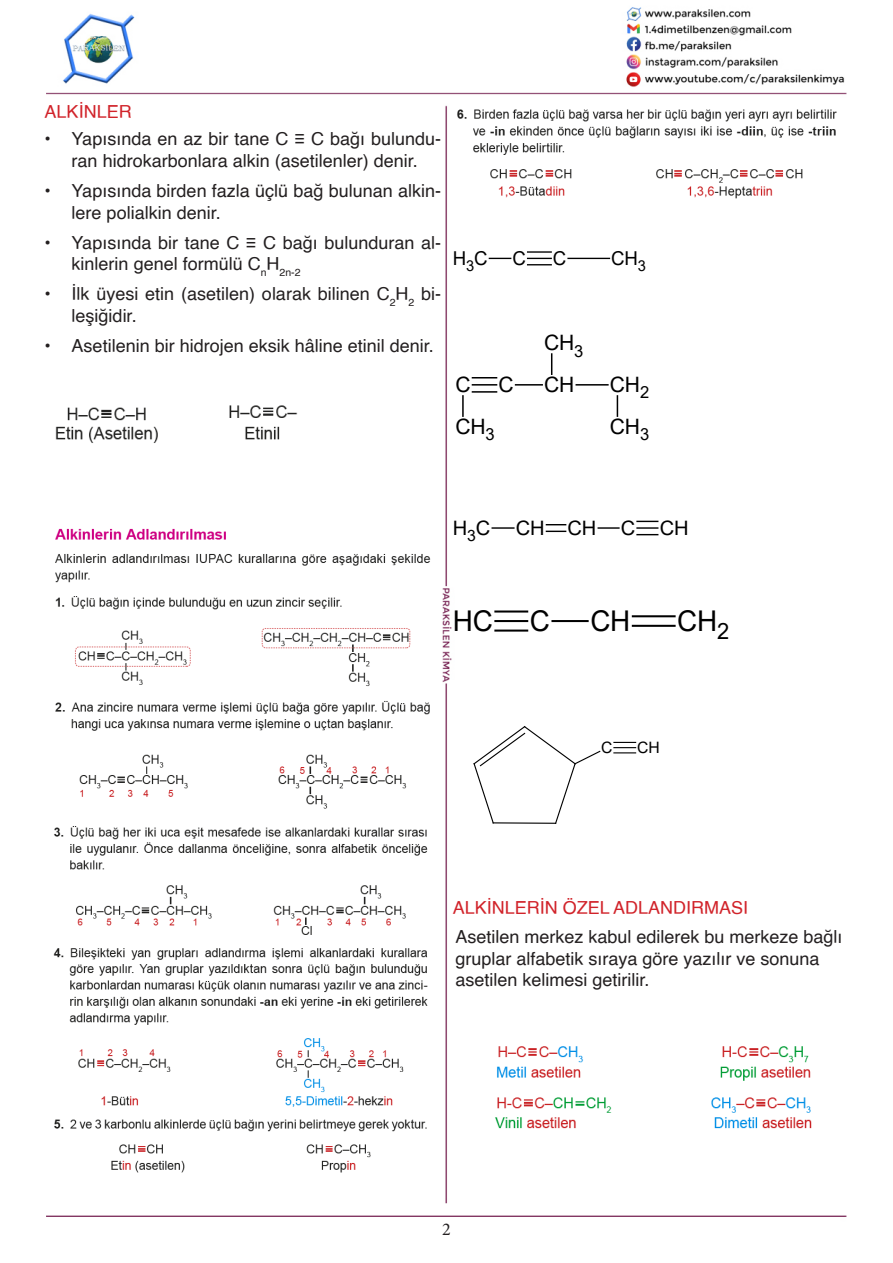
<style>
.page{position:relative;width:893px;height:1263px;background:#fff}
.page>*{position:absolute;margin:0;border:0;box-sizing:border-box;transform-origin:0 0}
.t1{font:28.65px "Arial";color:#000}
.t2{font:21.15px "Arial";letter-spacing:-.01em;color:#000}
.t3{font:19.95px "Arial";color:#000}
.t4{font:19.2px "Arial";color:#000}
.t5{font:18px/21.6px "Helvetica";color:#231f20}
.t6{font:18px "Helvetica";color:#d1232a}
.t7{font:18px "Minion Pro";color:#231f20}
.t8{font:15.75px "Arial";color:#000}
.s1{font-family:"Arial"}
</style>
<div class="page">
<img style="left:46px;top:7px;width:801px;height:1210px">
<img style="left:46px;top:388px;width:264px;height:71px">
<img style="left:46px;top:523px;width:395px;height:292px">
<img style="left:50px;top:817px;width:386px;height:362px">
<svg style="left:489px;top:258px;width:22px;height:1px"></svg>
<hr style="left:528px;top:251px;width:23px;height:2px;background:#000">
<svg style="left:528px;top:258px;width:23px;height:7px"></svg>
<hr style="left:568px;top:258px;width:41px;height:1px;background:#000">
<hr style="left:472px;top:384px;width:25px;height:2px;background:#000">
<svg style="left:472px;top:377px;width:25px;height:1px"></svg>
<hr style="left:472px;top:391px;width:25px;height:2px;background:#000">
<hr style="left:516px;top:384px;width:26px;height:2px;background:#000">
<hr style="left:576px;top:384px;width:32px;height:2px;background:#000">
<hr style="left:462px;top:396px;width:2px;height:20px;background:#000">
<svg style="left:551px;top:354px;width:1px;height:20px"></svg>
<svg style="left:617px;top:396px;width:1px;height:20px"></svg>
<svg style="left:473px;top:725px;width:128px;height:100px"></svg>
<svg style="left:614px;top:742px;width:22px;height:11px"></svg>
<hr style="left:495px;top:620px;width:32px;height:2px;background:#000">
<hr style="left:495px;top:610px;width:32px;height:2px;background:#000">
<hr style="left:495px;top:629px;width:32px;height:3px;background:#000">
<hr style="left:552px;top:620px;width:36px;height:2px;background:#000">
<hr style="left:633px;top:625px;width:42px;height:2px;background:#000">
<hr style="left:633px;top:615px;width:42px;height:2px;background:#000">
<img style="left:453px;top:105px;width:393px;height:101px">
<svg style="left:546px;top:531px;width:20px;height:1px"></svg>
<svg style="left:546px;top:524px;width:20px;height:1px"></svg>
<hr style="left:598px;top:527px;width:21px;height:2px;background:#000">
<hr style="left:637px;top:527px;width:21px;height:2px;background:#000">
<svg style="left:637px;top:521px;width:21px;height:1px"></svg>
<svg style="left:637px;top:534px;width:21px;height:1px"></svg>
<hr style="left:492px;top:527px;width:22px;height:2px;background:#000">
<img style="left:488px;top:1036px;width:334px;height:103px">
<p class="t6" style="left:45px;top:98px;width:89px">ALKİNLER</p>
<p class="t5" style="left:45px;top:129px;width:398px;text-align:center">• Yapısında en az bir tane C <span class="s1">≡</span> C bağı bulundu&shy;ran hidrokarbonlara alkin (asetilenler) denir.</p>
<p class="t5" style="left:72px;top:180px;width:371px;text-indent:-27px">• Yapısında birden fazla üçlü bağ bulunan alkin&shy;lere polialkin denir.</p>
<p class="t5" style="left:72px;top:232px;width:371px;text-indent:-27px">• Yapısında bir tane C <span class="s1">≡</span> C bağı bulunduran al&shy;kinlerin genel formülü C<sub>n</sub>H<sub>2n-2</sub></p>
<p class="t5" style="left:72px;top:284px;width:371px;text-indent:-27px">• İlk üyesi etin (asetilen) olarak bilinen C<sub>2</sub>H<sub>2</sub> bi&shy;leşiğidir.</p>
<p class="t5" style="left:45px;top:336px;width:391px">• Asetilenin bir hidrojen eksik hâline etinil denir.</p>
<p class="t4" style="left:453px;top:245px;width:36px">H<sub>3</sub>C</p>
<p class="t4" style="left:512px;top:245px;width:15px">C</p>
<p class="t4" style="left:553px;top:245px;width:15px">C</p>
<p class="t4" style="left:611px;top:245px;width:36px">CH<sub>3</sub></p>
<p class="t2" style="left:544px;top:328px;width:41px">CH<sub>3</sub></p>
<p class="t2" style="left:455px;top:370px;width:17px">C</p>
<p class="t2" style="left:499px;top:370px;width:17px">C</p>
<p class="t2" style="left:544px;top:370px;width:32px">CH</p>
<p class="t2" style="left:610px;top:370px;width:41px">CH<sub>2</sub></p>
<p class="t2" style="left:455px;top:412px;width:41px">CH<sub>3</sub></p>
<p class="t2" style="left:610px;top:412px;width:41px">CH<sub>3</sub></p>
<p class="t3" style="left:453px;top:514px;width:39px">H<sub>3</sub>C</p>
<p class="t3" style="left:516px;top:514px;width:174px">CH CH C CH</p>
<p class="t1" style="left:453px;top:601px;width:42px">HC</p>
<p class="t1" style="left:530px;top:601px;width:22px">C</p>
<p class="t1" style="left:590px;top:601px;width:42px">CH</p>
<p class="t1" style="left:677px;top:601px;width:53px">CH<sub>2</sub></p>
<p class="t8" style="left:601px;top:737px;width:13px">C</p>
<p class="t8" style="left:637px;top:737px;width:24px">CH</p>
<p class="t6" style="left:453px;top:894px;width:297px">ALKİNLERİN ÖZEL ADLANDIRMASI</p>
<p class="t5" style="left:455px;top:927px;width:389px">Asetilen merkez kabul edilerek bu merkeze bağlı gruplar alfabetik sıraya göre yazılır ve sonuna asetilen kelimesi getirilir.</p>
<p class="t7" style="left:442px;top:1217px;width:10px">2</p>
</div>
